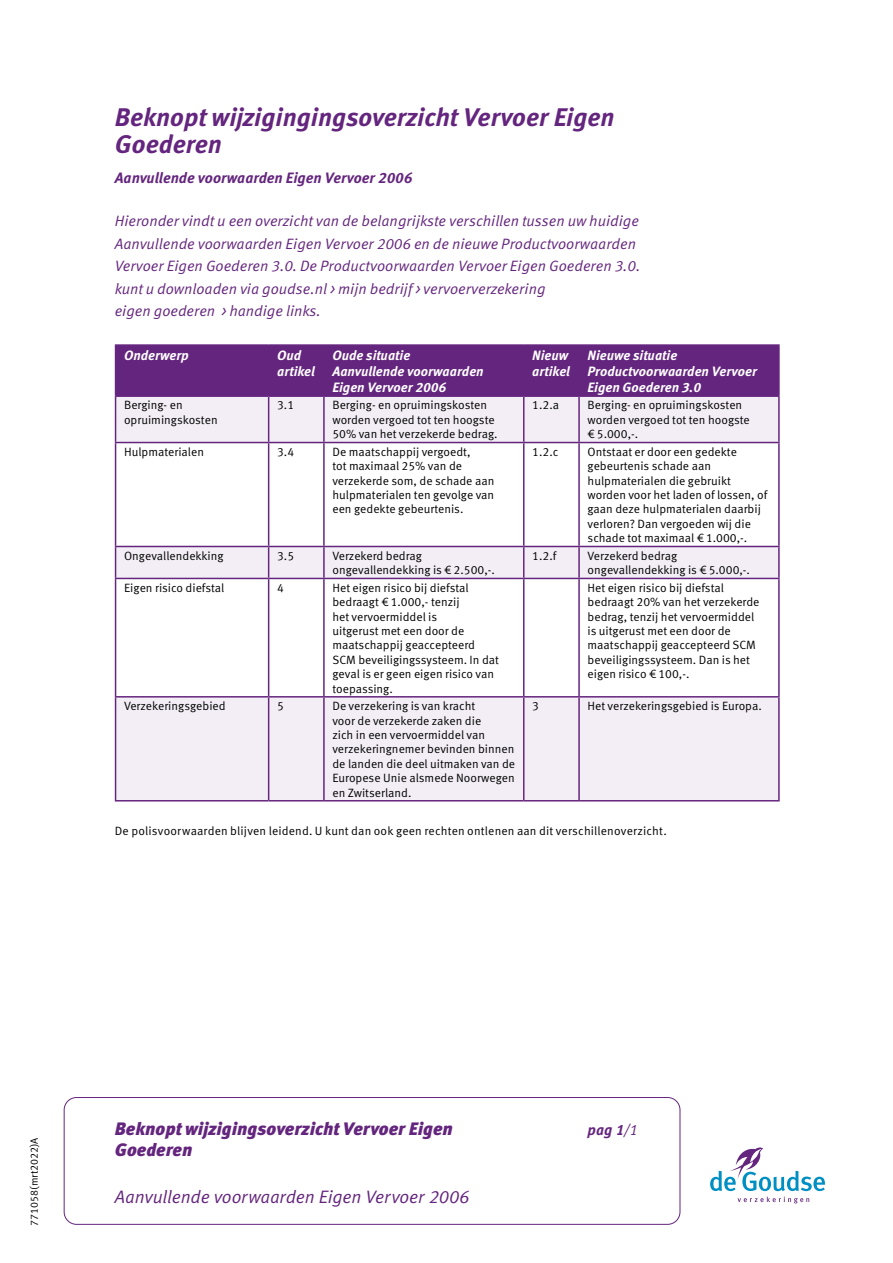
<style>
.page{position:relative;width:893px;height:1263px;background:#fff}
.page>*{position:absolute;margin:0;border:0;box-sizing:border-box;transform-origin:0 0}
.t1{font:italic 700 25.5px/27px "Meta OT";color:#64257e}
.t2{font:italic 900 18px "Meta OT";color:#64257e}
.t3{font:18px "Meta OT Norm Ita";letter-spacing:-.01em;color:#64257e}
.t4{font:15px/22.5px "Meta OT Norm Ita";color:#64257e}
.t5{font:italic 700 15px "Meta OT";color:#64257e}
.t6{font:italic 700 13.5px/16.2px "Meta OT";color:#fff}
.t7{font:12px/14.4px "Meta OT Norm";color:#000}
.t8{font:10.5px "Meta OT Norm";color:#000}
.s1{font-family:"Meta OT Norm Ita";font-weight:400;font-style:normal}
</style>
<div class="page">
<svg style="left:710px;top:1147px;width:115px;height:56px"></svg>
<div style="left:64px;top:1097px;width:616px;height:128px;border:1px solid #64257e;border-radius:12px"></div>
<div style="left:116px;top:346px;width:662px;height:49px;background:#64257e"></div>
<div style="left:116px;top:397px;width:662px;height:403px;background:#f3eef5"></div>
<svg style="left:116px;top:443px;width:662px;height:253px"></svg>
<hr style="left:268px;top:346px;width:1px;height:49px;background:#64257e">
<hr style="left:115px;top:397px;width:1px;height:45px;background:#64257e">
<hr style="left:268px;top:397px;width:1px;height:45px;background:#64257e">
<hr style="left:323px;top:397px;width:2px;height:45px;background:#64257e">
<hr style="left:523px;top:397px;width:1px;height:45px;background:#64257e">
<hr style="left:578px;top:397px;width:2px;height:45px;background:#64257e">
<hr style="left:778px;top:397px;width:2px;height:45px;background:#64257e">
<hr style="left:115px;top:442px;width:154px;height:1px;background:#64257e">
<hr style="left:115px;top:443px;width:1px;height:103px;background:#64257e">
<hr style="left:269px;top:442px;width:55px;height:1px;background:#64257e">
<hr style="left:268px;top:443px;width:1px;height:103px;background:#64257e">
<hr style="left:324px;top:442px;width:200px;height:1px;background:#64257e">
<hr style="left:323px;top:443px;width:2px;height:103px;background:#64257e">
<hr style="left:524px;top:442px;width:55px;height:1px;background:#64257e">
<hr style="left:523px;top:443px;width:1px;height:103px;background:#64257e">
<hr style="left:579px;top:442px;width:201px;height:1px;background:#64257e">
<hr style="left:578px;top:443px;width:2px;height:103px;background:#64257e">
<hr style="left:778px;top:443px;width:2px;height:103px;background:#64257e">
<hr style="left:115px;top:546px;width:154px;height:1px;background:#64257e">
<hr style="left:115px;top:547px;width:1px;height:31px;background:#64257e">
<hr style="left:269px;top:546px;width:55px;height:1px;background:#64257e">
<hr style="left:268px;top:547px;width:1px;height:31px;background:#64257e">
<hr style="left:324px;top:546px;width:200px;height:1px;background:#64257e">
<hr style="left:323px;top:547px;width:2px;height:31px;background:#64257e">
<hr style="left:524px;top:546px;width:55px;height:1px;background:#64257e">
<hr style="left:523px;top:547px;width:1px;height:31px;background:#64257e">
<hr style="left:579px;top:546px;width:201px;height:1px;background:#64257e">
<hr style="left:578px;top:547px;width:2px;height:31px;background:#64257e">
<hr style="left:778px;top:547px;width:2px;height:31px;background:#64257e">
<hr style="left:115px;top:578px;width:154px;height:1px;background:#64257e">
<hr style="left:115px;top:579px;width:1px;height:117px;background:#64257e">
<hr style="left:269px;top:578px;width:55px;height:1px;background:#64257e">
<hr style="left:268px;top:579px;width:1px;height:117px;background:#64257e">
<hr style="left:324px;top:578px;width:200px;height:1px;background:#64257e">
<hr style="left:323px;top:579px;width:2px;height:117px;background:#64257e">
<hr style="left:524px;top:578px;width:55px;height:1px;background:#64257e">
<hr style="left:523px;top:579px;width:1px;height:117px;background:#64257e">
<hr style="left:579px;top:578px;width:201px;height:1px;background:#64257e">
<hr style="left:578px;top:579px;width:2px;height:117px;background:#64257e">
<hr style="left:778px;top:579px;width:2px;height:117px;background:#64257e">
<hr style="left:115px;top:696px;width:154px;height:1px;background:#64257e">
<hr style="left:115px;top:697px;width:1px;height:103px;background:#64257e">
<hr style="left:269px;top:696px;width:55px;height:1px;background:#64257e">
<hr style="left:268px;top:697px;width:1px;height:103px;background:#64257e">
<hr style="left:324px;top:696px;width:200px;height:1px;background:#64257e">
<hr style="left:323px;top:697px;width:2px;height:103px;background:#64257e">
<hr style="left:524px;top:696px;width:55px;height:1px;background:#64257e">
<hr style="left:523px;top:697px;width:1px;height:103px;background:#64257e">
<hr style="left:579px;top:696px;width:201px;height:1px;background:#64257e">
<hr style="left:578px;top:697px;width:2px;height:103px;background:#64257e">
<hr style="left:778px;top:697px;width:2px;height:103px;background:#64257e">
<hr style="left:115px;top:800px;width:154px;height:1px;background:#64257e">
<hr style="left:269px;top:800px;width:55px;height:1px;background:#64257e">
<hr style="left:324px;top:800px;width:200px;height:1px;background:#64257e">
<hr style="left:524px;top:800px;width:55px;height:1px;background:#64257e">
<hr style="left:579px;top:800px;width:201px;height:1px;background:#64257e">
<hr style="left:323px;top:346px;width:2px;height:49px;background:#64257e">
<hr style="left:523px;top:346px;width:1px;height:49px;background:#64257e">
<hr style="left:578px;top:346px;width:2px;height:49px;background:#64257e">
<hr style="left:115px;top:344px;width:154px;height:2px;background:#64257e">
<hr style="left:115px;top:346px;width:1px;height:49px;background:#64257e">
<hr style="left:269px;top:344px;width:55px;height:2px;background:#64257e">
<hr style="left:324px;top:344px;width:200px;height:2px;background:#64257e">
<hr style="left:524px;top:344px;width:55px;height:2px;background:#64257e">
<hr style="left:579px;top:344px;width:201px;height:2px;background:#64257e">
<hr style="left:778px;top:346px;width:2px;height:49px;background:#64257e">
<hr style="left:115px;top:395px;width:154px;height:2px;background:#64257e">
<hr style="left:269px;top:395px;width:55px;height:2px;background:#64257e">
<hr style="left:324px;top:395px;width:200px;height:2px;background:#64257e">
<hr style="left:524px;top:395px;width:55px;height:2px;background:#64257e">
<hr style="left:579px;top:395px;width:201px;height:2px;background:#64257e">
<h1 class="t1" style="left:115px;top:104px;width:501px">Beknopt wijzigingingsoverzicht Vervoer Eigen<br>Goederen</h1>
<p class="t5" style="left:115px;top:168px;width:299px">Aanvullende voorwaarden Eigen Vervoer 2006</p>
<p class="t4" style="left:115px;top:210px;width:527px">Hieronder vindt u een overzicht van de belangrijkste verschillen tussen uw huidige Aanvullende voorwaarden Eigen Vervoer 2006 en de nieuwe Productvoorwaarden Vervoer Eigen Goederen 3.0. De Productvoorwaarden Vervoer Eigen Goederen 3.0. kunt u downloaden via goudse.nl &gt; mijn bedrijf &gt; vervoerverzekering<br>eigen goederen &gt; handige links.</p>
<p class="t6" style="left:124px;top:347px;width:66px">Onderwerp</p>
<p class="t6" style="left:277px;top:347px;width:39px">Oud artikel</p>
<p class="t6" style="left:332px;top:347px;width:153px">Oude situatie<br>Aanvullende voorwaarden<br>Eigen Vervoer 2006</p>
<p class="t6" style="left:532px;top:347px;width:39px">Nieuw artikel</p>
<p class="t6" style="left:588px;top:347px;width:171px">Nieuwe situatie<br>Productvoorwaarden Vervoer<br>Eigen Goederen 3.0</p>
<p class="t7" style="left:124px;top:398px;width:95px">Berging- en opruimingskosten</p>
<p class="t7" style="left:277px;top:398px;width:19px">3.1</p>
<p class="t7" style="left:332px;top:398px;width:167px">Berging- en opruimingskosten worden vergoed tot ten hoogste<br>50% van het verzekerde bedrag.</p>
<p class="t7" style="left:532px;top:398px;width:28px">1.2.a</p>
<p class="t7" style="left:588px;top:398px;width:164px">Berging- en opruimingskosten worden vergoed tot ten hoogste € 5.000,-.</p>
<p class="t7" style="left:124px;top:445px;width:81px">Hulpmaterialen</p>
<p class="t7" style="left:277px;top:445px;width:19px">3.4</p>
<p class="t7" style="left:332px;top:445px;width:163px">De maatschappij vergoedt,<br>tot maximaal 25% van de verzekerde som, de schade aan hulpmaterialen ten gevolge van een gedekte gebeurtenis.</p>
<p class="t7" style="left:532px;top:445px;width:28px">1.2.c</p>
<p class="t7" style="left:588px;top:445px;width:181px">Ontstaat er door een gedekte gebeurtenis schade aan hulpmaterialen die gebruikt worden voor het laden of lossen, of gaan deze hulpmaterialen daarbij verloren? Dan vergoeden wij die schade tot maximaal € 1.000,-.</p>
<p class="t7" style="left:124px;top:549px;width:101px">Ongevallendekking</p>
<p class="t7" style="left:277px;top:549px;width:19px">3.5</p>
<p class="t7" style="left:332px;top:549px;width:164px">Verzekerd bedrag ongevallendekking is € 2.500,-.</p>
<p class="t7" style="left:532px;top:549px;width:26px">1.2.f</p>
<p class="t7" style="left:588px;top:549px;width:164px">Verzekerd bedrag ongevallendekking is € 5.000,-.</p>
<p class="t7" style="left:124px;top:580px;width:102px">Eigen risico diefstal</p>
<p class="t7" style="left:277px;top:580px;width:8px">4</p>
<p class="t7" style="left:332px;top:580px;width:168px">Het eigen risico bij diefstal bedraagt € 1.000,- tenzij<br>het vervoermiddel is<br>uitgerust met een door de maatschappij geaccepteerd<br>SCM beveiligingssysteem. In dat geval is er geen eigen risico van toepassing.</p>
<p class="t7" style="left:588px;top:580px;width:173px">Het eigen risico bij diefstal bedraagt 20% van het verzekerde bedrag, tenzij het vervoermiddel is uitgerust met een door de maatschappij geaccepteerd SCM beveiligingssysteem. Dan is het eigen risico € 100,-.</p>
<p class="t7" style="left:124px;top:699px;width:103px">Verzekeringsgebied</p>
<p class="t7" style="left:277px;top:699px;width:8px">5</p>
<p class="t7" style="left:332px;top:699px;width:184px">De verzekering is van kracht<br>voor de verzekerde zaken die<br>zich in een vervoermiddel van verzekeringnemer bevinden binnen de landen die deel uitmaken van de<br>Europese Unie alsmede Noorwegen en Zwitserland.</p>
<p class="t7" style="left:532px;top:699px;width:8px">3</p>
<p class="t7" style="left:588px;top:699px;width:176px">Het verzekeringsgebied is Europa.</p>
<p class="t7" style="left:115px;top:823px;width:553px">De polisvoorwaarden blijven leidend. U kunt dan ook geen rechten ontlenen aan dit verschillenoverzicht.</p>
<p class="t8" style="left:28px;top:1226px;width:90px;rotate:-90deg">771058(mrt2022)A</p>
<h2 class="t2" style="left:115px;top:1118px;width:340px">Beknopt wijzigingsoverzicht Vervoer Eigen</h2>
<p class="t5" style="left:588px;top:1121px;width:52px">pag 1<span class="s1">/1</span></p>
<h2 class="t2" style="left:115px;top:1139px;width:79px">Goederen</h2>
<h2 class="t3" style="left:115px;top:1186px;width:356px">Aanvullende voorwaarden Eigen Vervoer 2006</h2>
</div>
